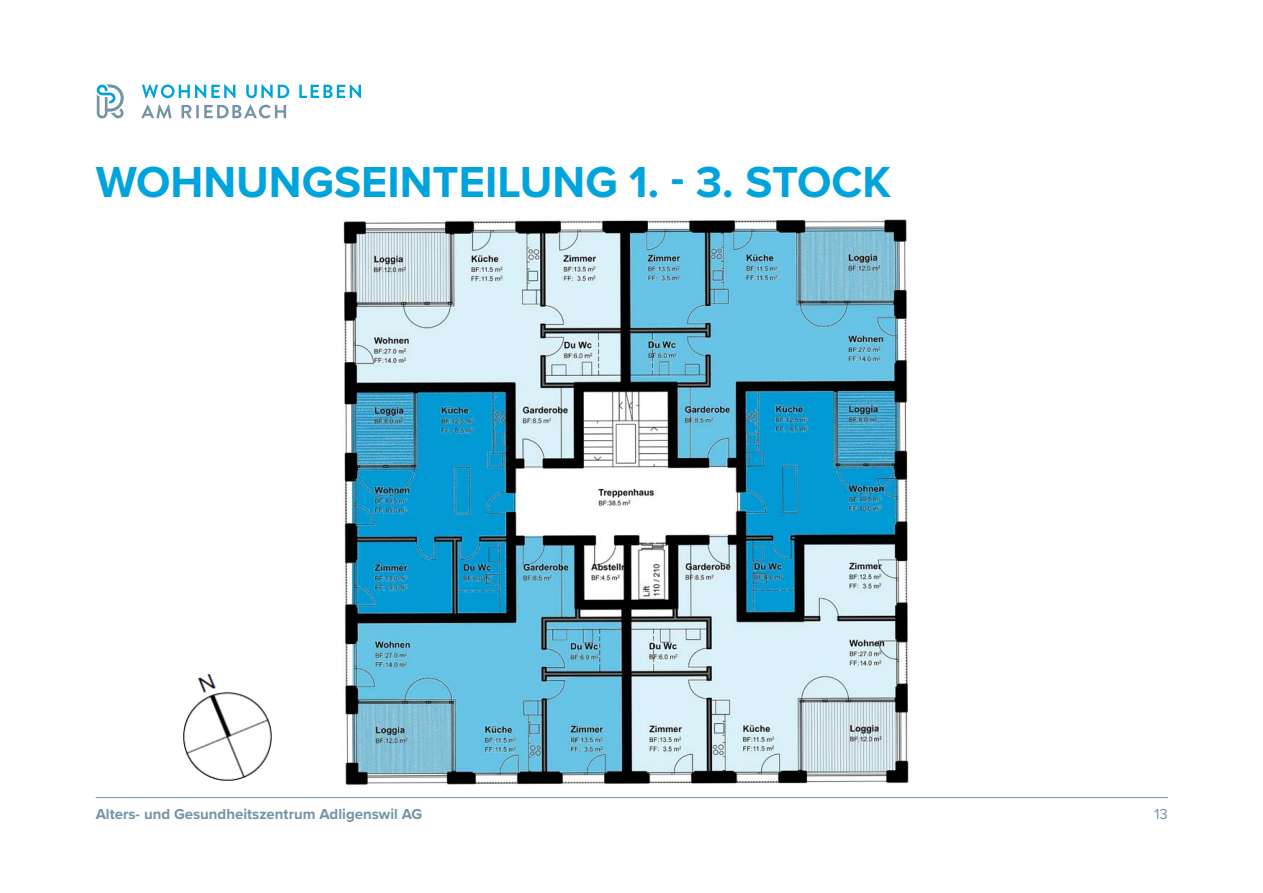
<style>
.page{position:relative;width:1263px;height:893px;background:#fff}
.page>*{position:absolute;margin:0;border:0;box-sizing:border-box;transform-origin:0 0}
.t1{font:700 45px "Proxima Nova";color:#00a4dc}
.t2{font:700 15px "Proxima Nova";color:#7394a5}
.t3{font:15px "Proxima Nova";color:#7394a5}
</style>
<div class="page">
<svg style="left:97px;top:85px;width:27px;height:34px"></svg>
<svg style="left:142px;top:84px;width:93px;height:14px"></svg>
<svg style="left:246px;top:84px;width:43px;height:14px"></svg>
<svg style="left:299px;top:84px;width:62px;height:14px"></svg>
<svg style="left:141px;top:105px;width:30px;height:13px"></svg>
<svg style="left:182px;top:105px;width:104px;height:13px"></svg>
<hr style="left:96px;top:797px;width:1072px;height:1px;background:#7394a5">
<img style="left:342px;top:218px;width:567px;height:567px">
<img style="left:183px;top:673px;width:89px;height:108px">
<h1 class="t1" style="left:96px;top:149px;width:797px">WOHNUNGSEINTEILUNG 1. - 3. STOCK</h1>
<p class="t2" style="left:96px;top:803px;width:328px">Alters- und Gesundheitszentrum Adligenswil AG</p>
<p class="t3" style="left:1154px;top:803px;width:15px">13</p>
</div>
